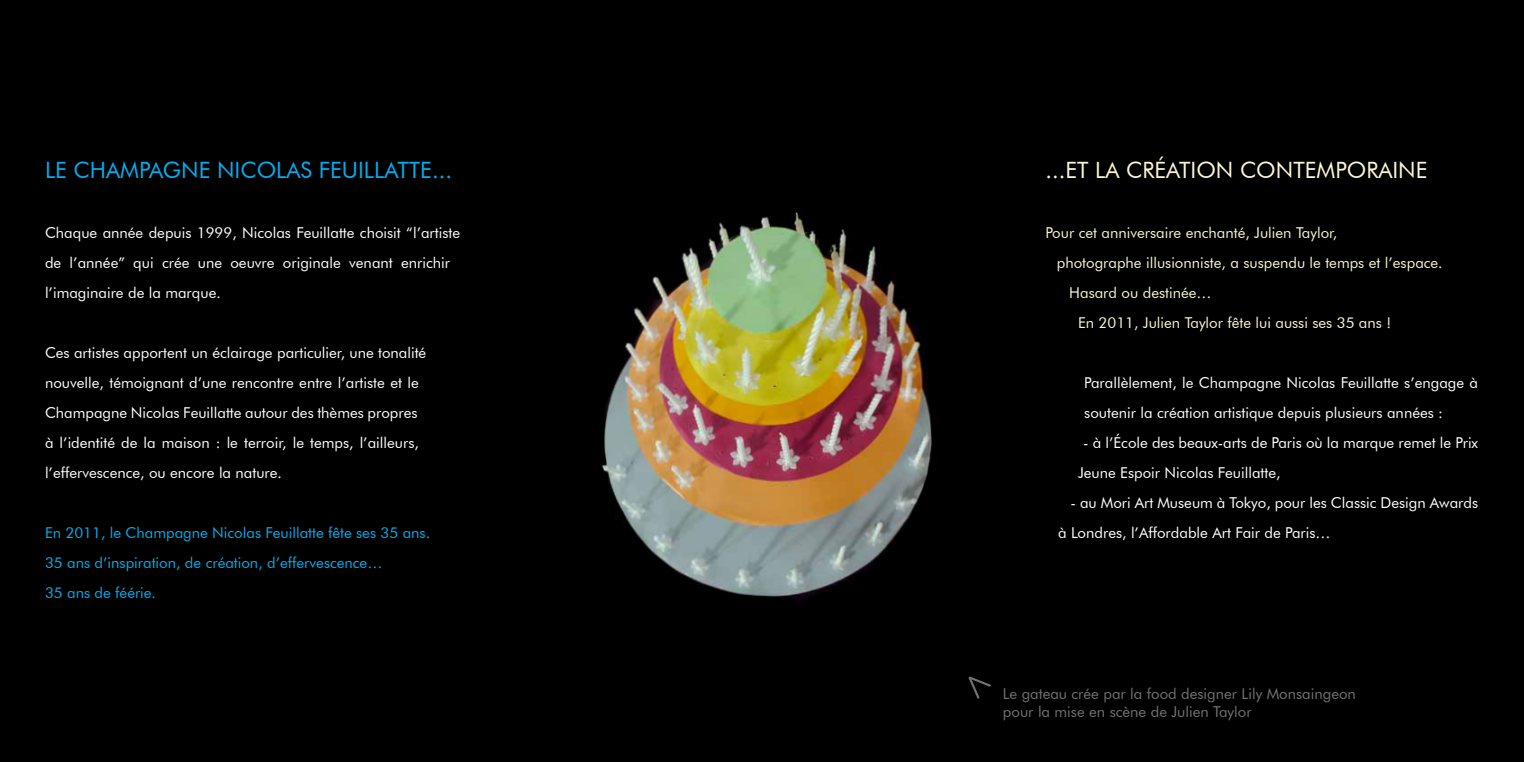
<style>
.page{position:relative;width:1524px;height:762px;background:#fff}
.page>*{position:absolute;margin:0;border:0;box-sizing:border-box;transform-origin:0 0}
.t1{font:22.5px "Futura BT";color:#00aeef}
.t2{font:22.5px "Futura BT";color:#fbf6d2}
.t3{font:15px/30px "Futura BT";color:#fff}
.t4{font:15px "Futura BT";color:#fbf6d2}
.t5{font:15px/30px "Futura BT";color:#00aeef}
.t6{font:15px/18px "Futura BT";color:#737373}
</style>
<div class="page">
<div style="left:0;top:0;width:762px;height:762px;background:#000"></div>
<div style="left:762px;top:0;width:762px;height:762px;background:#000"></div>
<img style="left:602px;top:212px;width:330px;height:388px">
<h1 class="t1" style="left:45px;top:156px;width:409px">LE CHAMPAGNE NICOLAS FEUILLATTE...</h1>
<p class="t3" style="left:45px;top:217px;width:417px">Chaque année depuis 1999, Nicolas Feuillatte choisit “l’artiste de l’année” qui crée une oeuvre originale venant enrichir l’imaginaire de la marque.</p>
<p class="t3" style="left:45px;top:337px;width:383px">Ces artistes apportent un éclairage particulier, une tonalité nouvelle, témoignant d’une rencontre entre l’artiste et le Champagne Nicolas Feuillatte autour des thèmes propres à l’identité de la maison : le terroir, le temps, l’ailleurs, l’effervescence, ou encore la nature.</p>
<p class="t5" style="left:45px;top:517px;width:387px">En 2011, le Champagne Nicolas Feuillatte fête ses 35 ans.<br>35 ans d’inspiration, de création, d’effervescence…<br>35 ans de féérie.</p>
<h1 class="t2" style="left:1045px;top:156px;width:383px">...ET LA CRÉATION CONTEMPORAINE</h1>
<p class="t4" style="left:1045px;top:223px;width:293px">Pour cet anniversaire enchanté, Julien Taylor,</p>
<p class="t4" style="left:1057px;top:253px;width:387px">photographe illusionniste, a suspendu le temps et l’espace.</p>
<p class="t4" style="left:1069px;top:283px;width:144px">Hasard ou destinée…</p>
<p class="t4" style="left:1078px;top:313px;width:315px">En 2011, Julien Taylor fête lui aussi ses 35 ans !</p>
<p class="t3" style="left:1084px;top:367px;width:395px">Parallèlement, le Champagne Nicolas Feuillatte s’engage à soutenir la création artistique depuis plusieurs années :</p>
<p class="t3" style="left:1078px;top:427px;width:401px;text-indent:5px">- à l’École des beaux-arts de Paris où la marque remet le Prix<br>Jeune Espoir Nicolas Feuillatte,</p>
<p class="t3" style="left:1058px;top:487px;width:421px;text-indent:12px">- au Mori Art Museum à Tokyo, pour les Classic Design Awards à Londres, l’Affordable Art Fair de Paris…</p>
<p class="t6" style="left:1003px;top:684px;width:354px">Le gateau crée par la food designer Lily Monsaingeon pour la mise en scène de Julien Taylor</p>
</div>
